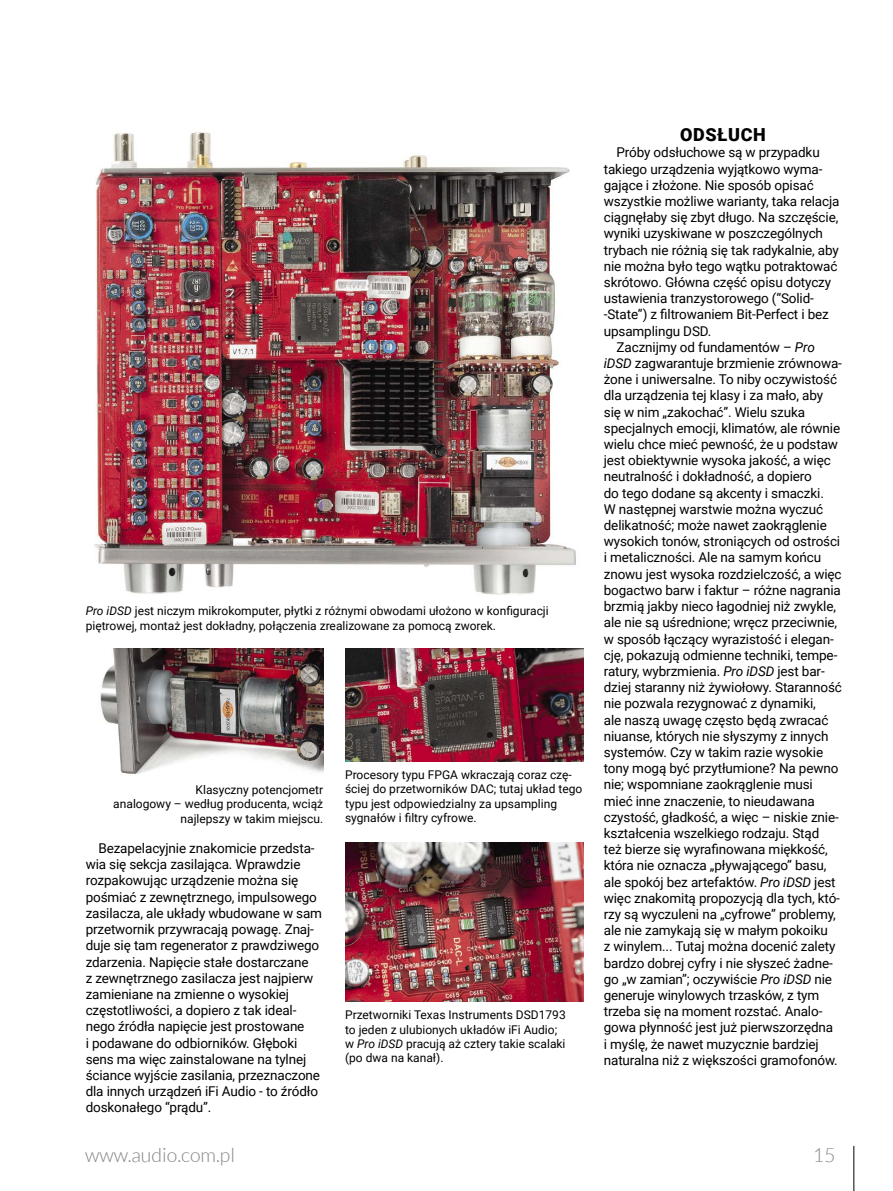
<style>
.page{position:relative;width:893px;height:1191px;background:#fff}
.page>*{position:absolute;margin:0;border:0;box-sizing:border-box;transform-origin:0 0}
.t1{font:300 19.5px "Lato";color:#858585}
.t2{font:900 18px "Roboto";letter-spacing:.035em;color:#000}
.t3{font:13.5px/16.2px "Roboto";letter-spacing:-.01em;color:#000}
.t4{font:12px/14.4px "Roboto";color:#000}
.s1{font-style:italic}
</style>
<div class="page">
<hr style="left:854px;top:1145px;width:1px;height:46px;background:#000">
<img style="left:94px;top:132px;width:482px;height:463px">
<img style="left:100px;top:648px;width:223px;height:127px">
<img style="left:345px;top:648px;width:238px;height:113px">
<img style="left:346px;top:843px;width:238px;height:158px">
<p class="t4" style="left:86px;top:603px;width:464px"><span class="s1">Pro iDSD</span> jest niczym mikrokomputer, płytki z różnymi obwodami ułożono w konfiguracji piętrowej, montaż jest dokładny, połączenia zrealizowane za pomocą zworek.</p>
<p class="t4" style="left:113px;top:782px;width:211px;text-align:right">Klasyczny potencjometr<br>analogowy – według producenta, wciąż najlepszy w takim miejscu.</p>
<p class="t3" style="left:86px;top:839px;width:238px;text-indent:13px">Bezapelacyjnie znakomicie przedsta&shy;wia się sekcja zasilająca. Wprawdzie rozpakowując urządzenie można się pośmiać z zewnętrznego, impulsowego zasilacza, ale układy wbudowane w sam przetwornik przywracają powagę. Znaj&shy;duje się tam regenerator z prawdziwego zdarzenia. Napięcie stałe dostarczane<br>z zewnętrznego zasilacza jest najpierw zamieniane na zmienne o wysokiej częstotliwości, a dopiero z tak ideal&shy;nego źródła napięcie jest prostowane<br>i podawane do odbiorników. Głęboki sens ma więc zainstalowane na tylnej ściance wyjście zasilania, przeznaczone dla innych urządzeń iFi Audio - to źródło doskonałego “prądu”.</p>
<p class="t4" style="left:345px;top:767px;width:239px">Procesory typu FPGA wkraczają coraz czę&shy;ściej do przetworników DAC; tutaj układ tego typu jest odpowiedzialny za upsampling sygnałów i filtry cyfrowe.</p>
<p class="t4" style="left:345px;top:1007px;width:222px">Przetworniki Texas Instruments DSD1793 to jeden z ulubionych układów iFi Audio; w <span class="s1">Pro iDSD</span> pracują aż cztery takie scalaki (po dwa na kanał).</p>
<h2 class="t2" style="left:680px;top:122px;width:87px">ODSŁUCH</h2>
<p class="t3" style="left:617px;top:144px;width:205px">Próby odsłuchowe są w przypadku</p>
<p class="t3" style="left:604px;top:160px;width:220px">takiego urządzenia wyjątkowo wyma-</p>
<p class="t3" style="left:604px;top:176px;width:211px">gające i złożone. Nie sposób opisać</p>
<p class="t3" style="left:604px;top:192px;width:237px">wszystkie możliwe warianty, taka relacja</p>
<p class="t3" style="left:604px;top:209px;width:236px">ciągnęłaby się zbyt długo. Na szczęście,</p>
<p class="t3" style="left:604px;top:225px;width:221px">wyniki uzyskiwane w poszczególnych</p>
<p class="t3" style="left:604px;top:241px;width:237px">trybach nie różnią się tak radykalnie, aby</p>
<p class="t3" style="left:604px;top:257px;width:235px">nie można było tego wątku potraktować</p>
<p class="t3" style="left:604px;top:273px;width:229px">skrótowo. Główna część opisu dotyczy</p>
<p class="t3" style="left:604px;top:290px;width:212px">ustawienia tranzystorowego (“Solid-</p>
<p class="t3" style="left:604px;top:306px;width:227px">-State”) z filtrowaniem Bit-Perfect i bez</p>
<p class="t3" style="left:604px;top:322px;width:109px">upsamplingu DSD.</p>
<p class="t3" style="left:617px;top:338px;width:200px">Zacznijmy od fundamentów – <span class="s1">Pro</span></p>
<p class="t3" style="left:604px;top:354px;width:240px"><span class="s1">iDSD</span> zagwarantuje brzmienie zrównowa-</p>
<p class="t3" style="left:604px;top:371px;width:235px">żone i uniwersalne. To niby oczywistość</p>
<p class="t3" style="left:604px;top:387px;width:221px">dla urządzenia tej klasy i za mało, aby</p>
<p class="t3" style="left:604px;top:403px;width:203px">się w nim „zakochać”. Wielu szuka</p>
<p class="t3" style="left:604px;top:419px;width:238px">specjalnych emocji, klimatów, ale równie</p>
<p class="t3" style="left:604px;top:435px;width:236px">wielu chce mieć pewność, że u podstaw</p>
<p class="t3" style="left:604px;top:452px;width:229px">jest obiektywnie wysoka jakość, a więc</p>
<p class="t3" style="left:604px;top:468px;width:210px">neutralność i dokładność, a dopiero</p>
<p class="t3" style="left:604px;top:484px;width:222px">do tego dodane są akcenty i smaczki.</p>
<p class="t3" style="left:604px;top:500px;width:221px">W następnej warstwie można wyczuć</p>
<p class="t3" style="left:604px;top:516px;width:225px">delikatność; może nawet zaokrąglenie</p>
<p class="t3" style="left:604px;top:533px;width:238px">wysokich tonów, stroniących od ostrości</p>
<p class="t3" style="left:604px;top:549px;width:219px">i metaliczności. Ale na samym końcu</p>
<p class="t3" style="left:604px;top:565px;width:239px">znowu jest wysoka rozdzielczość, a więc</p>
<p class="t3" style="left:604px;top:581px;width:239px">bogactwo barw i faktur – różne nagrania</p>
<p class="t3" style="left:604px;top:597px;width:234px">brzmią jakby nieco łagodniej niż zwykle,</p>
<p class="t3" style="left:604px;top:614px;width:235px">ale nie są uśrednione; wręcz przeciwnie,</p>
<p class="t3" style="left:604px;top:630px;width:231px">w sposób łączący wyrazistość i elegan-</p>
<p class="t3" style="left:604px;top:646px;width:235px">cję, pokazują odmienne techniki, tempe-</p>
<p class="t3" style="left:604px;top:662px;width:222px">ratury, wybrzmienia. <span class="s1">Pro iDSD</span> jest bar-</p>
<p class="t3" style="left:604px;top:678px;width:240px">dziej staranny niż żywiołowy. Staranność</p>
<p class="t3" style="left:604px;top:695px;width:214px">nie pozwala rezygnować z dynamiki,</p>
<p class="t3" style="left:604px;top:711px;width:226px">ale naszą uwagę często będą zwracać</p>
<p class="t3" style="left:604px;top:727px;width:226px">niuanse, których nie słyszymy z innych</p>
<p class="t3" style="left:604px;top:743px;width:221px">systemów. Czy w takim razie wysokie</p>
<p class="t3" style="left:604px;top:759px;width:236px">tony mogą być przytłumione? Na pewno</p>
<p class="t3" style="left:604px;top:776px;width:210px">nie; wspomniane zaokrąglenie musi</p>
<p class="t3" style="left:604px;top:792px;width:212px">mieć inne znaczenie, to nieudawana</p>
<p class="t3" style="left:604px;top:808px;width:236px">czystość, gładkość, a więc – niskie znie-</p>
<p class="t3" style="left:604px;top:824px;width:217px">kształcenia wszelkiego rodzaju. Stąd</p>
<p class="t3" style="left:604px;top:840px;width:226px">też bierze się wyrafinowana miękkość,</p>
<p class="t3" style="left:604px;top:857px;width:224px">która nie oznacza „pływającego” basu,</p>
<p class="t3" style="left:604px;top:873px;width:233px">ale spokój bez artefaktów. <span class="s1">Pro iDSD</span> jest</p>
<p class="t3" style="left:604px;top:889px;width:238px">więc znakomitą propozycją dla tych, któ-</p>
<p class="t3" style="left:604px;top:905px;width:234px">rzy są wyczuleni na „cyfrowe” problemy,</p>
<p class="t3" style="left:604px;top:921px;width:225px">ale nie zamykają się w małym pokoiku</p>
<p class="t3" style="left:604px;top:938px;width:233px">z winylem... Tutaj można docenić zalety</p>
<p class="t3" style="left:604px;top:954px;width:230px">bardzo dobrej cyfry i nie słyszeć żadne-</p>
<p class="t3" style="left:604px;top:970px;width:230px">go „w zamian”; oczywiście <span class="s1">Pro iDSD</span> nie</p>
<p class="t3" style="left:604px;top:986px;width:217px">generuje winylowych trzasków, z tym</p>
<p class="t3" style="left:604px;top:1002px;width:220px">trzeba się na moment rozstać. Analo-</p>
<p class="t3" style="left:604px;top:1019px;width:231px">gowa płynność jest już pierwszorzędna</p>
<p class="t3" style="left:604px;top:1035px;width:217px">i myślę, że nawet muzycznie bardziej</p>
<p class="t3" style="left:604px;top:1051px;width:236px">naturalna niż z większości gramofonów.</p>
<h1 class="t1" style="left:85px;top:1144px;width:151px">www.audio.com.pl</h1>
<h1 class="t1" style="left:813px;top:1144px;width:24px">15</h1>
</div>
